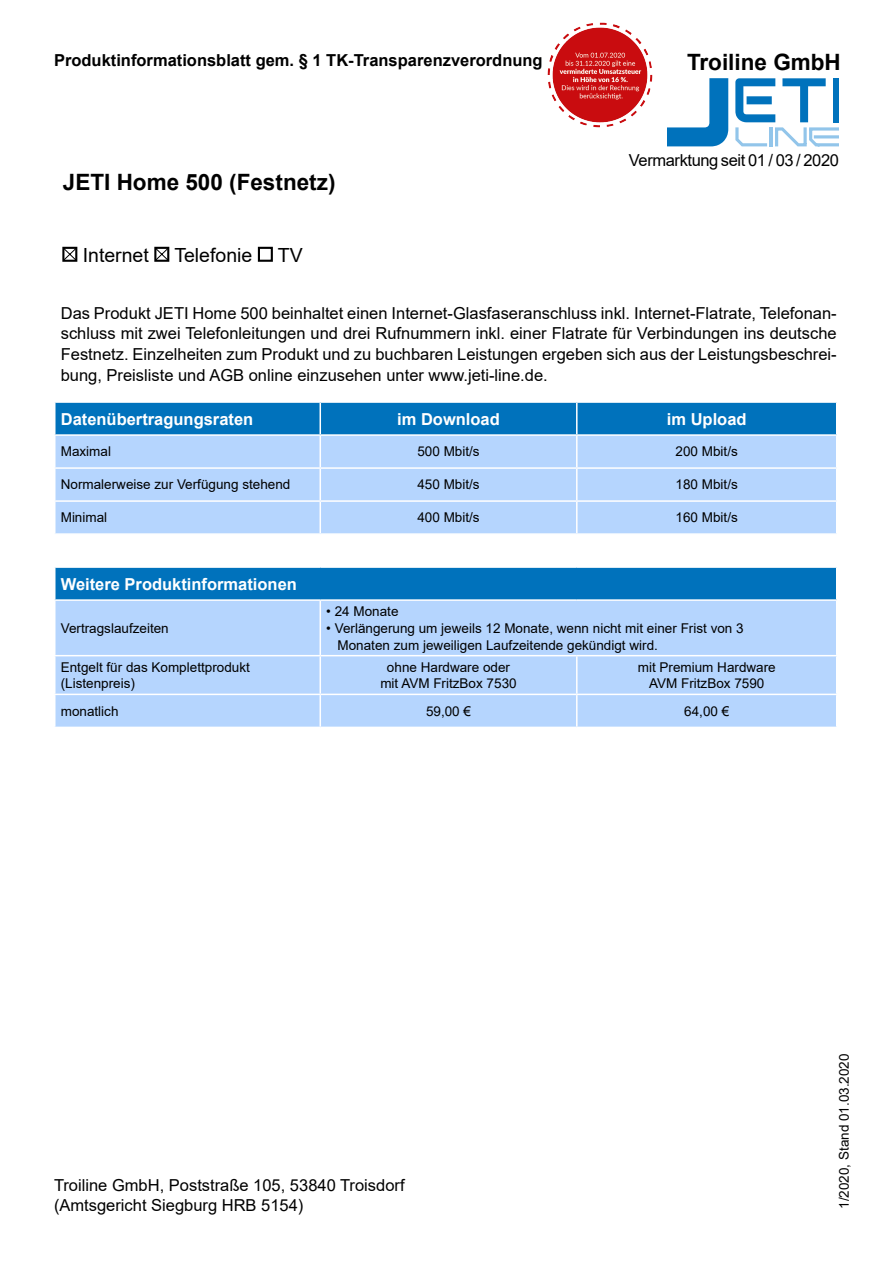
<style>
.page{position:relative;width:893px;height:1263px;background:#fff}
.page>*{position:absolute;margin:0;border:0;box-sizing:border-box;transform-origin:0 0}
.Lato_SemiBold{font:700 22.5px "Arial";color:#000}
.t1{font:19.5px "Arial";color:#000}
.Lato_Light_Blocksatz{font:16.5px/20.7px "Arial";color:#000}
.t2{font:700 16.5px "Arial";color:#000}
.Lato_SemiBold-2{font:700 16.5px "Arial";color:#fff}
.Lato_Light_Blocksatz-2{font:700 16.5px "Arial";color:#fff}
.Lato_Light_Blocksatz-3{font:16.5px "Arial";letter-spacing:-.025em;color:#000}
.Lato_Light_Blocksatz-4{font:13.5px "Arial";color:#000}
</style>
<div class="page">
<svg style="left:668px;top:79px;width:60px;height:67px"></svg>
<svg style="left:735px;top:79px;width:104px;height:67px"></svg>
<img style="left:548px;top:23px;width:105px;height:105px">
<div style="left:56px;top:403px;width:780px;height:31px;background:#0072bc"></div>
<svg style="left:56px;top:436px;width:780px;height:291px;background:#a9cef6"></svg>
<hr style="left:320px;top:403px;width:1px;height:31px;background:#fff">
<hr style="left:576px;top:403px;width:2px;height:31px;background:#fff">
<hr style="left:320px;top:436px;width:1px;height:31px;background:#fff">
<hr style="left:576px;top:436px;width:2px;height:31px;background:#fff">
<hr style="left:54px;top:467px;width:266px;height:2px;background:#fff">
<hr style="left:320px;top:467px;width:257px;height:2px;background:#fff">
<hr style="left:320px;top:469px;width:1px;height:31px;background:#fff">
<hr style="left:577px;top:467px;width:260px;height:2px;background:#fff">
<hr style="left:576px;top:469px;width:2px;height:31px;background:#fff">
<hr style="left:54px;top:500px;width:266px;height:2px;background:#fff">
<hr style="left:320px;top:500px;width:257px;height:2px;background:#fff">
<hr style="left:320px;top:502px;width:1px;height:31px;background:#fff">
<hr style="left:577px;top:500px;width:260px;height:2px;background:#fff">
<hr style="left:576px;top:502px;width:2px;height:31px;background:#fff">
<hr style="left:54px;top:533px;width:266px;height:2px;background:#fff">
<hr style="left:320px;top:533px;width:257px;height:2px;background:#fff">
<hr style="left:577px;top:533px;width:260px;height:2px;background:#fff">
<hr style="left:54px;top:566px;width:266px;height:2px;background:#fff">
<hr style="left:320px;top:566px;width:257px;height:2px;background:#fff">
<hr style="left:577px;top:566px;width:260px;height:2px;background:#fff">
<hr style="left:54px;top:599px;width:266px;height:2px;background:#fff">
<hr style="left:320px;top:599px;width:257px;height:2px;background:#fff">
<hr style="left:320px;top:601px;width:1px;height:54px;background:#fff">
<hr style="left:577px;top:599px;width:260px;height:2px;background:#fff">
<hr style="left:54px;top:655px;width:266px;height:1px;background:#fff">
<hr style="left:320px;top:655px;width:257px;height:1px;background:#fff">
<hr style="left:320px;top:656px;width:1px;height:38px;background:#fff">
<hr style="left:577px;top:655px;width:260px;height:1px;background:#fff">
<hr style="left:576px;top:656px;width:2px;height:38px;background:#fff">
<hr style="left:54px;top:694px;width:266px;height:1px;background:#fff">
<hr style="left:320px;top:694px;width:257px;height:1px;background:#fff">
<hr style="left:320px;top:695px;width:1px;height:32px;background:#fff">
<hr style="left:577px;top:694px;width:260px;height:1px;background:#fff">
<hr style="left:576px;top:695px;width:2px;height:32px;background:#fff">
<svg style="left:65px;top:250px;width:9px;height:9px"></svg>
<div style="left:62px;top:247px;width:15px;height:15px;border:2px solid #000"></div>
<svg style="left:157px;top:250px;width:9px;height:9px"></svg>
<div style="left:154px;top:247px;width:15px;height:15px;border:2px solid #000"></div>
<div style="left:258px;top:247px;width:15px;height:15px;border:2px solid #000"></div>
<p class="t2" style="left:54px;top:49px;width:490px">Produktinformationsblatt gem. § 1 TK-Transparenzverordnung</p>
<p class="Lato_SemiBold" style="left:63px;top:166px;width:274px">JETI Home 500 (Festnetz)</p>
<p class="t1" style="left:83px;top:241px;width:68px">Internet</p>
<p class="t1" style="left:174px;top:241px;width:80px">Telefonie</p>
<p class="t1" style="left:278px;top:241px;width:26px">TV</p>
<h1 class="Lato_SemiBold" style="left:687px;top:47px;width:155px">Troiline GmbH</h1>
<p class="Lato_Light_Blocksatz-3" style="left:629px;top:149px;width:211px">Vermarktung seit 01 / 03 / 2020</p>
<p class="Lato_Light_Blocksatz" style="left:61px;top:303px;width:777px;text-align:justify">Das Produkt JETI Home 500 beinhaltet einen Internet-Glasfaseranschluss inkl. Internet-Flatrate, Telefonan&shy;schluss mit zwei Telefonleitungen und drei Rufnummern inkl. einer Flatrate für Verbindungen ins deutsche Festnetz. Einzelheiten zum Produkt und zu buchbaren Leistungen ergeben sich aus der Leistungsbeschrei&shy;bung, Preisliste und AGB online einzusehen unter www.jeti-line.de.</p>
<p class="Lato_SemiBold-2" style="left:61px;top:407px;width:194px">Datenübertragungsraten</p>
<p class="Lato_SemiBold-2" style="left:397px;top:407px;width:104px">im Download</p>
<p class="Lato_SemiBold-2" style="left:667px;top:407px;width:81px">im Upload</p>
<p class="Lato_Light_Blocksatz-4" style="left:61px;top:442px;width:52px">Maximal</p>
<p class="Lato_Light_Blocksatz-4" style="left:417px;top:442px;width:64px">500 Mbit/s</p>
<p class="Lato_Light_Blocksatz-4" style="left:676px;top:442px;width:64px">200 Mbit/s</p>
<p class="Lato_Light_Blocksatz-4" style="left:61px;top:475px;width:231px">Normalerweise zur Verfügung stehend</p>
<p class="Lato_Light_Blocksatz-4" style="left:417px;top:475px;width:64px">450 Mbit/s</p>
<p class="Lato_Light_Blocksatz-4" style="left:676px;top:475px;width:64px">180 Mbit/s</p>
<p class="Lato_Light_Blocksatz-4" style="left:61px;top:508px;width:48px">Minimal</p>
<p class="Lato_Light_Blocksatz-4" style="left:417px;top:508px;width:64px">400 Mbit/s</p>
<p class="Lato_Light_Blocksatz-4" style="left:676px;top:508px;width:64px">160 Mbit/s</p>
<p class="Lato_Light_Blocksatz-2" style="left:61px;top:572px;width:238px">Weitere Produktinformationen</p>
<p class="Lato_Light_Blocksatz-4" style="left:61px;top:619px;width:110px">Vertragslaufzeiten</p>
<p class="Lato_Light_Blocksatz-4" style="left:61px;top:657px;width:191px">Entgelt für das Komplettprodukt</p>
<p class="Lato_Light_Blocksatz-4" style="left:61px;top:674px;width:76px">(Listenpreis)</p>
<p class="Lato_Light_Blocksatz-4" style="left:326px;top:602px;width:74px">• 24 Monate</p>
<p class="Lato_Light_Blocksatz-4" style="left:326px;top:619px;width:419px">• Verlängerung um jeweils 12 Monate, wenn nicht mit einer Frist von 3</p>
<p class="Lato_Light_Blocksatz-4" style="left:338px;top:636px;width:322px">Monaten zum jeweiligen Laufzeitende gekündigt wird.</p>
<p class="Lato_Light_Blocksatz-4" style="left:387px;top:657px;width:125px">ohne Hardware oder</p>
<p class="Lato_Light_Blocksatz-4" style="left:380px;top:674px;width:138px">mit AVM FritzBox 7530</p>
<p class="Lato_Light_Blocksatz-4" style="left:638px;top:657px;width:140px">mit Premium Hardware</p>
<p class="Lato_Light_Blocksatz-4" style="left:649px;top:674px;width:117px">AVM FritzBox 7590</p>
<p class="Lato_Light_Blocksatz-4" style="left:61px;top:702px;width:59px">monatlich</p>
<p class="Lato_Light_Blocksatz-4" style="left:426px;top:702px;width:47px">59,00 €</p>
<p class="Lato_Light_Blocksatz-4" style="left:684px;top:702px;width:47px">64,00 €</p>
<p class="Lato_Light_Blocksatz" style="left:54px;top:1175px;width:352px;line-height:19.8px">Troiline GmbH, Poststraße 105, 53840 Troisdorf (Amtsgericht Siegburg HRB 5154)</p>
<p class="Lato_Light_Blocksatz-4" style="left:835px;top:1209px;width:157px;rotate:-90deg">1/2020, Stand 01.03.2020</p>
</div>
